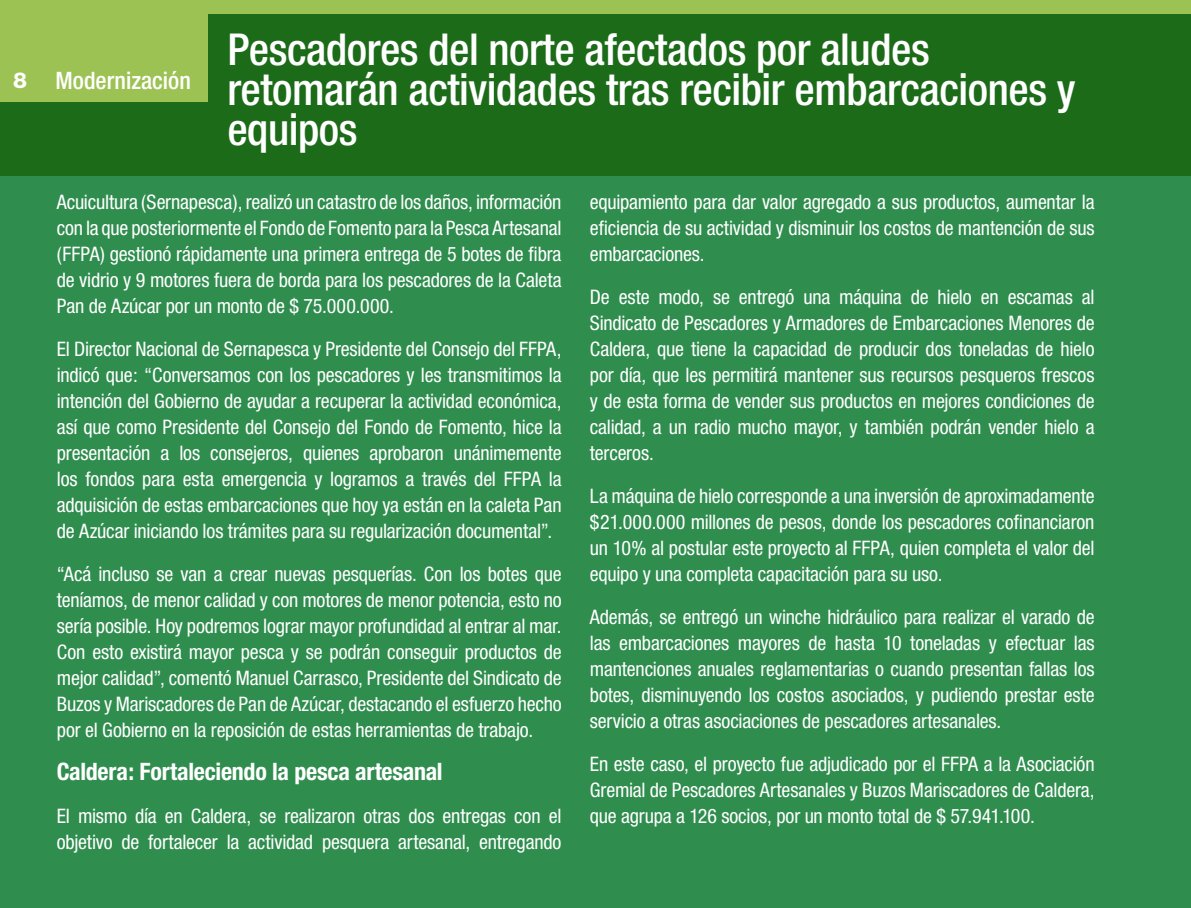
<style>
.page{position:relative;width:1191px;height:908px;background:#fff}
.page>*{position:absolute;margin:0;border:0;box-sizing:border-box;transform-origin:0 0}
.t1{font:500 condensed 44px/40px "Helvetica Neue";letter-spacing:-.01em;color:#fff}
.t2{font:700 condensed 24px "Helvetica Neue";letter-spacing:-.01em;color:#fff}
.t3{font:500 condensed 24px "Helvetica Neue";color:#fff}
.t4{font:condensed 20px/26px "Helvetica Neue";letter-spacing:-.01em;color:#fff;text-align:justify}
.s1{font-weight:800;font-stretch:normal;font-size:22px}
</style>
<div class="page">
<div style="left:0;top:0;width:1191px;height:907px;background:#2f8d4e"></div>
<div style="left:0;top:0;width:1191px;height:176px;background:#1c6b19"></div>
<div style="left:0;top:0;width:208px;height:102px;background:#9cc253"></div>
<div style="left:0;top:0;width:1191px;height:14px;background:#9cc253"></div>
<p class="t3" style="left:13px;top:66px;width:179px"><span class="s1">8</span> Modernización</p>
<h1 class="t1" style="left:227px;top:28px;width:850px">Pescadores del norte afectados por aludes retomarán actividades tras recibir embarcaciones y equipos</h1>
<p class="t4" style="left:57px;top:188px;width:506px">Acuicultura (Sernapesca), realizó un catastro de los daños, información con la que posteriormente el Fondo de Fomento para la Pesca Artesanal (FFPA) gestionó rápidamente una primera entrega de 5 botes de fibra de vidrio y 9 motores fuera de borda para los pescadores de la Caleta Pan de Azúcar por un monto de $ 75.000.000.</p>
<p class="t4" style="left:57px;top:335px;width:506px">El Director Nacional de Sernapesca y Presidente del Consejo del FFPA, indicó que: “Conversamos con los pescadores y les transmitimos la intención del Gobierno de ayudar a recuperar la actividad económica, así que como Presidente del Consejo del Fondo de Fomento, hice la presentación a los consejeros, quienes aprobaron unánimemente los fondos para esta emergencia y logramos a través del FFPA la adquisición de estas embarcaciones que hoy ya están en la caleta Pan de Azúcar iniciando los trámites para su regularización documental”.</p>
<p class="t4" style="left:57px;top:560px;width:506px">“Acá incluso se van a crear nuevas pesquerías. Con los botes que teníamos, de menor calidad y con motores de menor potencia, esto no sería posible. Hoy podremos lograr mayor profundidad al entrar al mar.<br>Con esto existirá mayor pesca y se podrán conseguir productos de mejor calidad”, comentó Manuel Carrasco, Presidente del Sindicato de Buzos y Mariscadores de Pan de Azúcar, destacando el esfuerzo hecho por el Gobierno en la reposición de estas herramientas de trabajo.</p>
<p class="t2" style="left:57px;top:756px;width:387px">Caldera: Fortaleciendo la pesca artesanal</p>
<p class="t4" style="left:57px;top:802px;width:506px">El mismo día en Caldera, se realizaron otras dos entregas con el objetivo de fortalecer la actividad pesquera artesanal, entregando</p>
<p class="t4" style="left:590px;top:188px;width:506px">equipamiento para dar valor agregado a sus productos, aumentar la eficiencia de su actividad y disminuir los costos de mantención de sus embarcaciones.</p>
<p class="t4" style="left:590px;top:283px;width:506px">De este modo, se entregó una máquina de hielo en escamas al Sindicato de Pescadores y Armadores de Embarcaciones Menores de Caldera, que tiene la capacidad de producir dos toneladas de hielo por día, que les permitirá mantener sus recursos pesqueros frescos y de esta forma de vender sus productos en mejores condiciones de calidad, a un radio mucho mayor, y también podrán vender hielo a terceros.</p>
<p class="t4" style="left:590px;top:482px;width:506px">La máquina de hielo corresponde a una inversión de aproximadamente $21.000.000 millones de pesos, donde los pescadores cofinanciaron un 10% al postular este proyecto al FFPA, quien completa el valor del equipo y una completa capacitación para su uso.</p>
<p class="t4" style="left:590px;top:603px;width:506px">Además, se entregó un winche hidráulico para realizar el varado de las embarcaciones mayores de hasta 10 toneladas y efectuar las mantenciones anuales reglamentarias o cuando presentan fallas los botes, disminuyendo los costos asociados, y pudiendo prestar este servicio a otras asociaciones de pescadores artesanales.</p>
<p class="t4" style="left:590px;top:750px;width:506px">En este caso, el proyecto fue adjudicado por el FFPA a la Asociación Gremial de Pescadores Artesanales y Buzos Mariscadores de Caldera, que agrupa a 126 socios, por un monto total de $ 57.941.100.</p>
</div>
